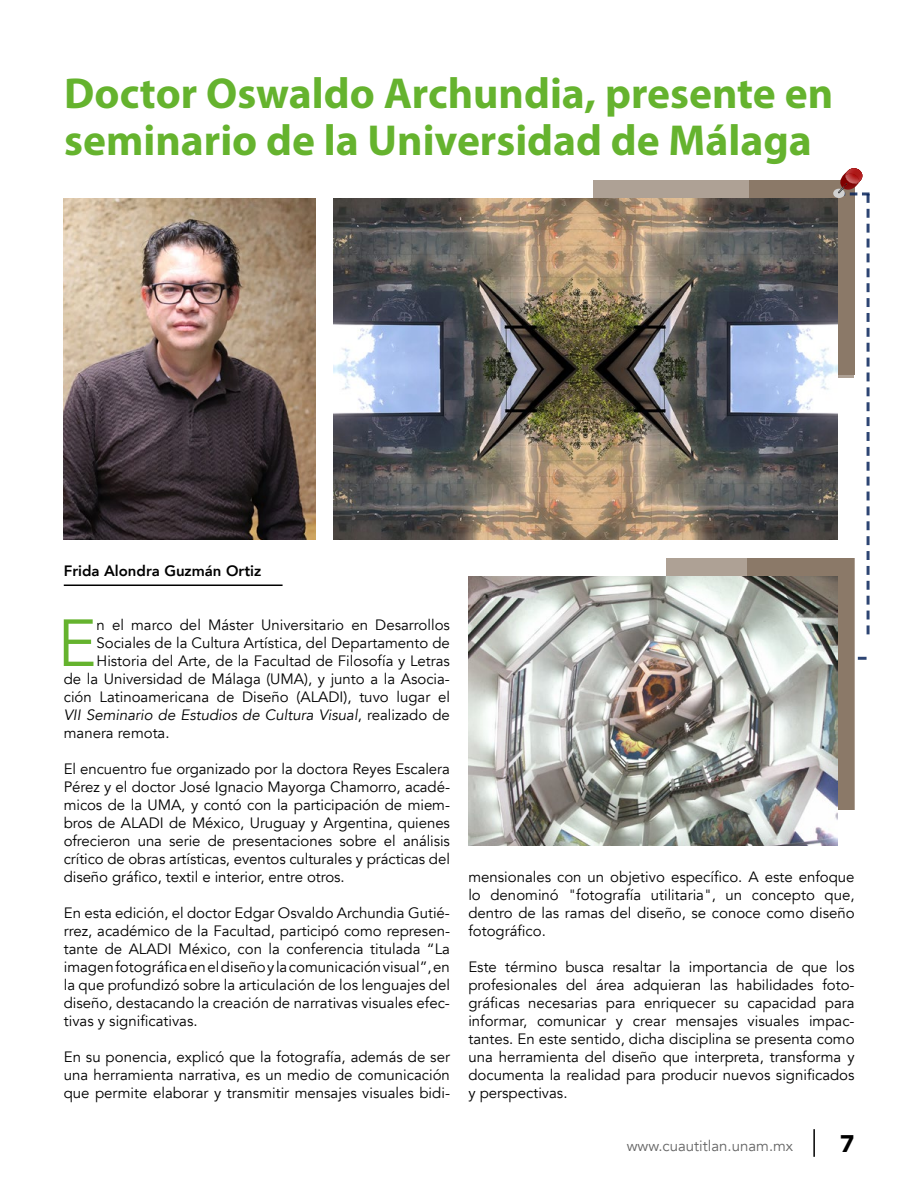
<style>
.page{position:relative;width:918px;height:1188px;background:#fff}
.page>*{position:absolute;margin:0;border:0;box-sizing:border-box;transform-origin:0 0}
.t1{font:65.85px "Avenir";color:#65b32e}
.t2{font:700 43.5px/46.5px "Myriad Pro";color:#65b32e}
.t3{font:900 24px "Avenir";color:#000}
.t4{font:15px/18px "Avenir";color:#000;text-align:justify}
.t5{font:italic 15px "Avenir";color:#000}
.t6{font:800 15px "Avenir";color:#000}
.t7{font:15px "Avenir";color:#666}
.s1{font-style:normal}
</style>
<div class="page">
<svg style="left:857px;top:657px;width:10px;height:3px"></svg>
<div style="left:666px;top:558px;width:189px;height:252px;background:#aea195"></div>
<div style="left:594px;top:180px;width:260px;height:198px;background:#aea195"></div>
<div style="left:749px;top:180px;width:105px;height:195px;background:#8b7968"></div>
<div style="left:747px;top:558px;width:107px;height:252px;background:#8b7968"></div>
<img style="left:333px;top:198px;width:505px;height:342px">
<img style="left:468px;top:576px;width:370px;height:270px">
<hr style="left:64px;top:585px;width:219px;height:1px;background:#000">
<img style="left:64px;top:198px;width:251px;height:342px">
<div style="left:833px;top:189px;width:12px;height:9px;background:#d1d1d1;border-radius:50%"></div>
<svg style="left:838px;top:168px;width:32px;height:466px"></svg>
<hr style="left:813px;top:1129px;width:2px;height:28px;background:#000">
<h2 class="t2" style="left:64px;top:69px;width:771px">Doctor Oswaldo Archundia, presente en seminario de la Universidad de Málaga</h2>
<p class="t6" style="left:64px;top:559px;width:199px">Frida Alondra Guzmán Ortiz</p>
<h1 class="t1" style="left:57px;top:604px;width:41px">E</h1>
<p class="t4" style="left:97px;top:616px;width:355px">n el marco del Máster Universitario en Desarrollos</p>
<p class="t4" style="left:97px;top:634px;width:355px">Sociales de la Cultura Artística, del Departamento de</p>
<p class="t4" style="left:97px;top:652px;width:355px">Historia del Arte, de la Facultad de Filosofía y Letras</p>
<p class="t4" style="left:64px;top:670px;width:388px">de la Universidad de Málaga (UMA), y junto a la Asocia-</p>
<p class="t4" style="left:64px;top:688px;width:388px">ción Latinoamericana de Diseño (ALADI), tuvo lugar el</p>
<p class="t5" style="left:64px;top:706px;width:388px">VII Seminario de Estudios de Cultura Visual<span class="s1">, realizado de</span></p>
<p class="t4" style="left:64px;top:724px;width:107px">manera remota.</p>
<p class="t4" style="left:64px;top:760px;width:388px">El encuentro fue organizado por la doctora Reyes Escalera Pérez y el doctor José Ignacio Mayorga Chamorro, acadé&shy;micos de la UMA, y contó con la participación de miem&shy;bros de ALADI de México, Uruguay y Argentina, quienes ofrecieron una serie de presentaciones sobre el análisis crítico de obras artísticas, eventos culturales y prácticas del diseño gráfico, textil e interior, entre otros.</p>
<p class="t4" style="left:64px;top:904px;width:388px">En esta edición, el doctor Edgar Osvaldo Archundia Gutié&shy;rrez, académico de la Facultad, participó como represen&shy;tante de ALADI México, con la conferencia titulada “La imagen fotográfica en el diseño y la comunicación visual”, en la que profundizó sobre la articulación de los lenguajes del diseño, destacando la creación de narrativas visuales efec&shy;tivas y significativas.</p>
<p class="t4" style="left:64px;top:1048px;width:388px">En su ponencia, explicó que la fotografía, además de ser una herramienta narrativa, es un medio de comunicación que permite elaborar y transmitir mensajes visuales bidi-</p>
<p class="t4" style="left:468px;top:868px;width:388px">mensionales con un objetivo específico. A este enfoque lo denominó "fotografía utilitaria", un concepto que, dentro de las ramas del diseño, se conoce como diseño fotográfico.</p>
<p class="t4" style="left:468px;top:958px;width:388px">Este término busca resaltar la importancia de que los profesionales del área adquieran las habilidades foto&shy;gráficas necesarias para enriquecer su capacidad para informar, comunicar y crear mensajes visuales impac&shy;tantes. En este sentido, dicha disciplina se presenta como una herramienta del diseño que interpreta, transforma y documenta la realidad para producir nuevos significados y perspectivas.</p>
<p class="t7" style="left:627px;top:1136px;width:168px">www.cuautitlan.unam.mx</p>
<h3 class="t3" style="left:840px;top:1123px;width:16px">7</h3>
</div>
